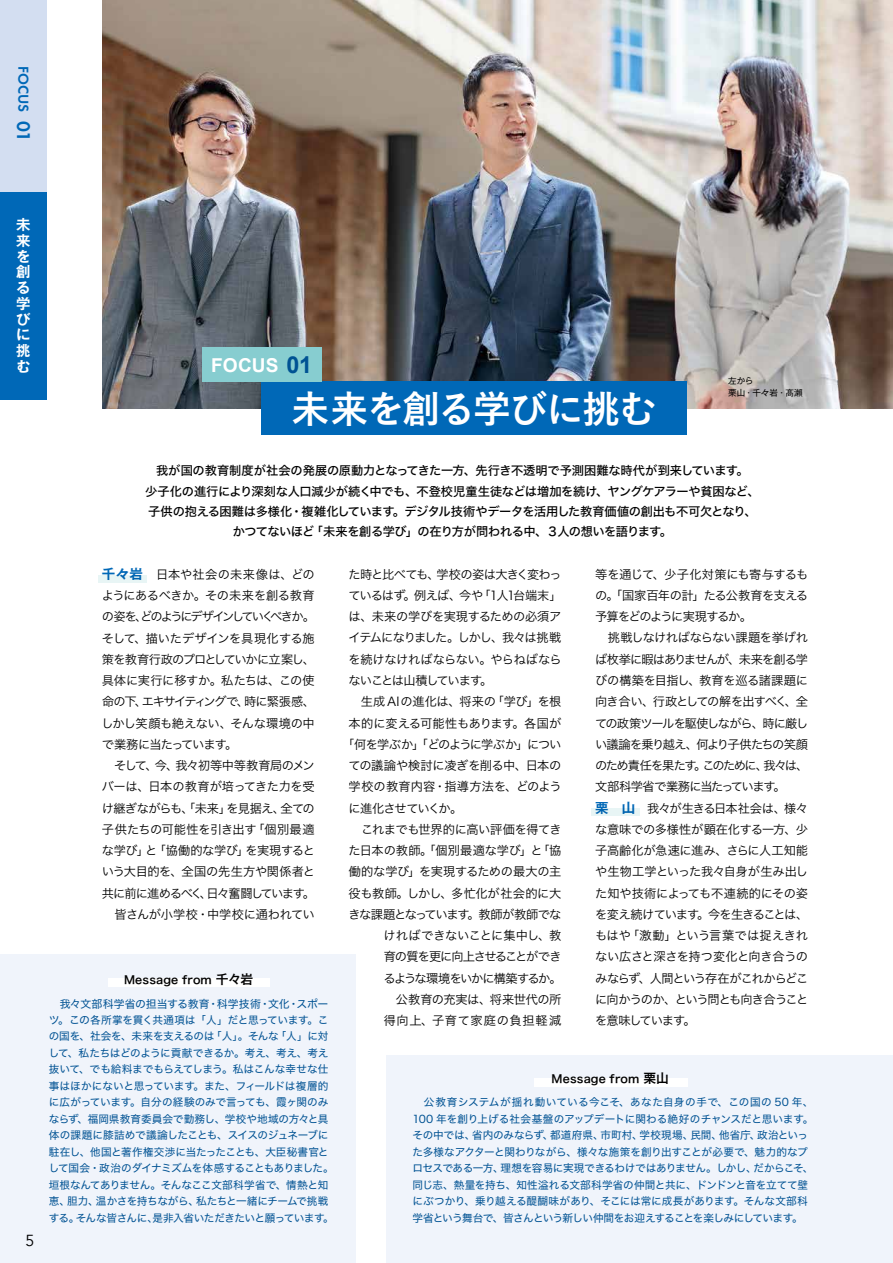
<style>
.page{position:relative;width:893px;height:1263px;background:#fff}
.page>*{position:absolute;margin:0;border:0;box-sizing:border-box;transform-origin:0 0}
.t1{font:700 37.8px "Yu Go";letter-spacing:-.035em;color:#fff}
.t2{font:700 19.2px "Arial";letter-spacing:.005em;color:#fff}
.t3{font:15.9px "Avenir";color:#000}
.t4{font:600 14.85px "Futura PT";color:#0068b7}
.t5{font:700 14.4px/15.8px "Gothic MB101 Pro De";color:#fff;text-align:justify}
.t6{font:12.15px/21.3px "Hira Kaku Pro W3";letter-spacing:-.045em;color:#000}
.t7{font:12.15px/20.2px "Hiragino Sans W5";letter-spacing:-.025em;color:#000;text-align:center}
.t8{font:12.15px "Hira Kaku Pro W3";letter-spacing:-.025em;color:#000}
.t9{font:12.15px "Hira Kaku Pro W3";letter-spacing:-.015em;color:#000}
.t10{font:12.15px "Hira Kaku Pro W3";letter-spacing:-.02em;color:#000}
.t11{font:12.15px "Hira Kaku Pro W3";letter-spacing:-.09em;color:#000}
.t12{font:12.15px "Hira Kaku Pro W3";letter-spacing:-.08em;color:#000}
.t13{font:12.15px "Hira Kaku Pro W3";letter-spacing:-.07em;color:#000}
.t14{font:12.15px "Hira Kaku Pro W3";letter-spacing:-.075em;color:#000}
.t15{font:12.15px "Hira Kaku Pro W3";letter-spacing:-.115em;color:#000}
.t16{font:12.15px "Hira Kaku Pro W3";letter-spacing:-.01em;color:#000}
.t17{font:12.15px "Hira Kaku Pro W3";letter-spacing:.005em;color:#000}
.t18{font:12.15px "Hira Kaku Pro W3";letter-spacing:-.095em;color:#000}
.t19{font:12.15px "Hira Kaku Pro W3";letter-spacing:-.005em;color:#000}
.t20{font:12.15px "Hira Kaku Pro W3";letter-spacing:.05em;color:#000}
.t21{font:11.1px "Hiragino Sans W6";letter-spacing:.015em;color:#000}
.t22{font:10.95px "Hiragino Sans W4";letter-spacing:-.005em;color:#005293}
.t23{font:10.65px/16.5px "Hiragino Sans W4";letter-spacing:-.02em;color:#005293}
.t24{font:8.55px/11.7px "Gothic MB101 Pro";letter-spacing:.015em;color:#000}
.s1{font-size:19.2px}
.s2{font-size:23.4px;color:#005293}
.s3{font-family:"Gothic MB101 Pr 6 De";font-weight:700;font-size:13.5px;color:#0068b7}
.s4{font-size:12.75px}
.s5{font-size:10.95px}
</style>
<div class="page">
<div style="left:0;top:955px;width:355px;height:308px;background:#f0f4fb"></div>
<div style="left:387px;top:1056px;width:506px;height:207px;background:#f0f4fb"></div>
<img style="left:102px;top:0;width:791px;height:408px">
<div style="left:0;top:191px;width:47px;height:209px;background:#0068b7"></div>
<div style="left:0;top:0;width:47px;height:191px;background:#d3def1"></div>
<div style="left:261px;top:382px;width:426px;height:53px;background:#0068b7"></div>
<div style="left:202px;top:348px;width:119px;height:34px;background:#87cdd0"></div>
<div style="left:108px;top:979px;width:162px;height:8px;background:#fff"></div>
<div style="left:535px;top:1078px;width:153px;height:8px;background:#fff"></div>
<div style="left:98px;top:575px;width:49px;height:8px;background:#e8f5f5"></div>
<div style="left:591px;top:808px;width:49px;height:8px;background:#e8f5f5"></div>
<p class="t4" style="left:33px;top:66px;width:78px;rotate:90deg">FOCUS <span class="s1">01</span></p>
<p class="t5" style="left:16px;top:215px;width:16px">未来を創る学びに挑む</p>
<h3 class="t3" style="left:25px;top:1231px;width:10px">5</h3>
<h2 class="t2" style="left:211px;top:353px;width:102px">FOCUS <span class="s2">01</span></h2>
<h1 class="t1" style="left:291px;top:387px;width:367px">未来を創る学びに挑む</h1>
<p class="t24" style="left:728px;top:373px;width:76px">左から<br>栗山・千々岩・髙瀨</p>
<p class="t7" style="left:145px;top:460px;width:616px">我が国の教育制度が社会の発展の原動力となってきた一方、先行き不透明で予測困難な時代が到来しています。<br>少子化の進行により深刻な人口減少が続く中でも、不登校児童生徒などは増加を続け、ヤングケアラーや貧困など、子供の抱える困難は多様化・複雑化しています。デジタル技術やデータを活用した教育価値の創出も不可欠となり、かつてないほど「未来を創る学び」の在り方が問われる中、３人の想いを語ります。</p>
<p class="t6" style="left:102px;top:563px;width:215px"><span class="s3">千々岩</span>　日本や社会の未来像は、どのようにあるべきか。その未来を創る教育の姿を、どのようにデザインしていくべきか。そして、描いたデザインを具現化する施策を教育行政のプロとしていかに立案し、具体に実行に移すか。私たちは、この使命の下、エキサイティングで、時に緊張感、しかし笑顔も絶えない、そんな環境の中で業務に当たっています。<br>　そして、今、我々初等中等教育局のメンバーは、日本の教育が培ってきた力を受け継ぎながらも、「未来」を見据え、全ての子供たちの可能性を引き出す「個別最適な学び」と「協働的な学び」を実現するという大目的を、全国の先生方や関係者と共に前に進めるべく、日々奮闘しています。　皆さんが小学校・中学校に通われてい</p>
<p class="t6" style="left:348px;top:563px;width:215px">た時と比べても、学校の姿は大きく変わっ</p>
<p class="t6" style="left:595px;top:563px;width:215px">等を通じて、少子化対策にも寄与するもの。「国家百年の計」たる公教育を支える予算をどのように実現するか。<br>　挑戦しなければならない課題を挙げれば枚挙に暇はありませんが、未来を創る学びの構築を目指し、教育を巡る諸課題に向き合い、行政としての解を出すべく、全ての政策ツールを駆使しながら、時に厳しい議論を乗り越え、何より子供たちの笑顔のため責任を果たす。このために、我々は、文部科学省で業務に当たっています。<br><span class="s3">栗　山</span>　我々が生きる日本社会は、様々な意味での多様性が顕在化する一方、少子高齢化が急速に進み、さらに人工知能や生物工学といった我々自身が生み出した知や技術によっても不連続的にその姿を変え続けています。今を生きることは、もはや「激動」という言葉では捉えきれない広さと深さを持つ変化と向き合うのみならず、人間という存在がこれからどこに向かうのか、という問とも向き合うことを意味しています。</p>
<p class="t13" style="left:348px;top:585px;width:215px">ているはず。例えば、今や「1人1台端末」</p>
<p class="t8" style="left:348px;top:606px;width:214px">は、未来の学びを実現するための必須ア</p>
<p class="t15" style="left:349px;top:627px;width:214px">イテムになりました。しかし、我々は挑戦</p>
<p class="t10" style="left:348px;top:648px;width:215px">を続けなければならない。やらねばなら</p>
<p class="t11" style="left:349px;top:670px;width:145px">ないことは山積しています。</p>
<p class="t9" style="left:349px;top:691px;width:214px">　生成 AIの進化は、将来の「学び」を根</p>
<p class="t9" style="left:349px;top:712px;width:214px">本的に変える可能性もあります。各国が</p>
<p class="t14" style="left:342px;top:733px;width:221px">「何を学ぶか」「どのように学ぶか」につい</p>
<p class="t8" style="left:348px;top:755px;width:214px">ての議論や検討に凌ぎを削る中、日本の</p>
<p class="t17" style="left:349px;top:776px;width:215px">学校の教育内容・指導方法を、どのよう</p>
<p class="t12" style="left:348px;top:797px;width:115px">に進化させていくか。</p>
<p class="t6" style="left:349px;top:818px;width:214px">　これまでも世界的に高い評価を得てき</p>
<p class="t16" style="left:348px;top:840px;width:214px">た日本の教師。「個別最適な学び」と「協</p>
<p class="t8" style="left:349px;top:861px;width:214px">働的な学び」を実現するための最大の主</p>
<p class="t10" style="left:349px;top:882px;width:214px">役も教師。しかし、多忙化が社会的に大</p>
<p class="t12" style="left:348px;top:903px;width:215px">きな課題となっています。教師が教師でな</p>
<p class="t19" style="left:383px;top:925px;width:179px">ければできないことに集中し、教</p>
<p class="t11" style="left:384px;top:946px;width:179px">育の質を更に向上させることができ</p>
<p class="t18" style="left:384px;top:967px;width:179px">るような環境をいかに構築するか。</p>
<p class="t6" style="left:384px;top:988px;width:179px">　公教育の充実は、将来世代の所</p>
<p class="t20" style="left:384px;top:1010px;width:179px">得向上、子育て家庭の負担軽減</p>
<p class="t21" style="left:124px;top:969px;width:131px">Message from <span class="s4">千々岩</span></p>
<p class="t22" style="left:49px;top:994px;width:281px">　我々文部科学省の担当する教育・科学技術・文化・スポー</p>
<p class="t23" style="left:49px;top:1011px;width:287px"><span class="s5">ツ。この</span>各所掌を貫く共通項は「人」だと思っています。この国を、社会を、未来を支えるのは「人」。そんな「人」に対して、私たちはどのように貢献できるか。考え、考え、考え抜いて、でも給料までもらえてしまう。私はこんな幸せな仕事はほかにないと思っています。また、フィールドは複層的に広がっています。自分の経験のみで言っても、霞ヶ関のみならず、福岡県教育委員会で勤務し、学校や地域の方々と具体の課題に膝詰めで議論したことも、スイスのジュネーブに駐在し、他国と著作権交渉に当たったことも、大臣秘書官として国会・政治のダイナミズムを体感することもありました。垣根なんてありません。そんなここ文部科学省で、情熱と知恵、胆力、温かさを持ちながら、私たちと一緒にチームで挑戦する。そんな皆さんに、是非入省いただきたいと願っています。</p>
<p class="t21" style="left:552px;top:1068px;width:119px">Message from <span class="s4">栗山</span></p>
<p class="t23" style="left:412px;top:1093px;width:402px">　公教育システムが揺れ動いている今こそ、あなた自身の手で、この国の 50 年、100 年を創り上げる社会基盤のアップデートに関わる絶好のチャンスだと思います。その中では、省内のみならず、都道府県、市町村、学校現場、民間、他省庁、政治といった多様なアクターと関わりながら、様々な施策を創り出すことが必要で、魅力的なプロセスである一方、理想を容易に実現できるわけではありません。しかし、だからこそ、同じ志、熱量を持ち、知性溢れる文部科学省の仲間と共に、ドンドンと音を立てて壁にぶつかり、乗り越える醍醐味があり、そこには常に成長があります。そんな文部科学省という舞台で、皆さんという新しい仲間をお迎えすることを楽しみにしています。</p>
</div>
